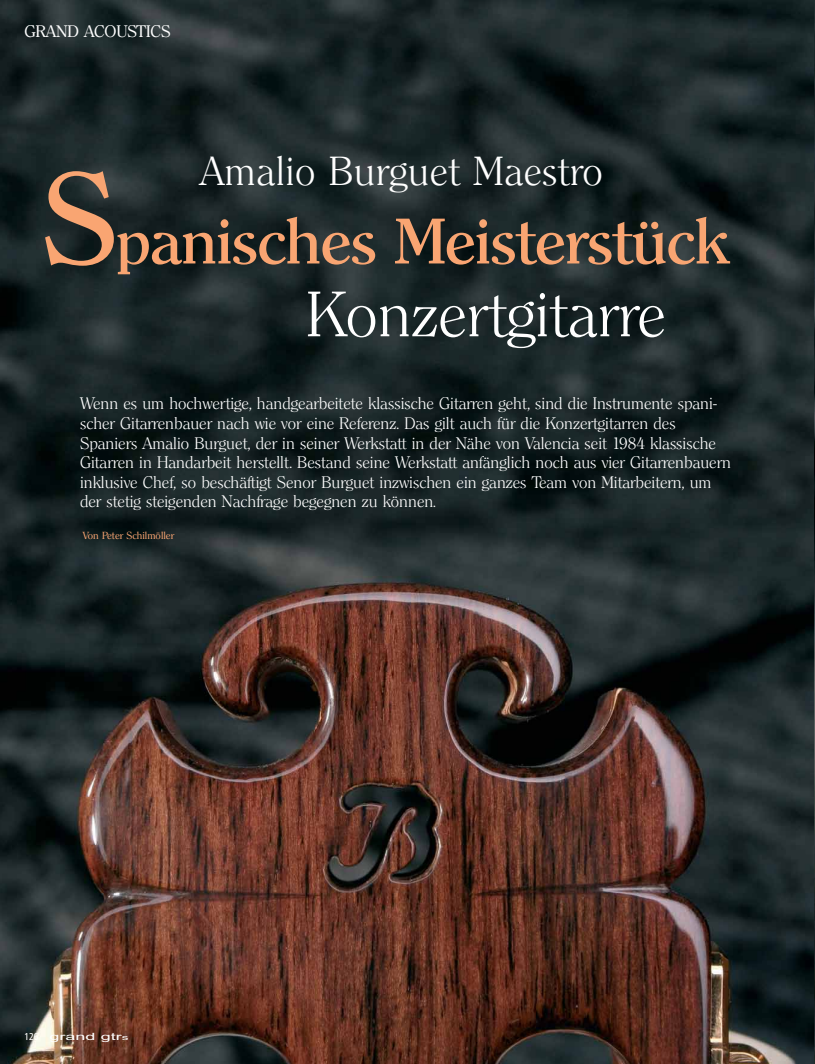
<style>
.page{position:relative;width:815px;height:1064px;background:#fff}
.page>*{position:absolute;margin:0;border:0;box-sizing:border-box;transform-origin:0 0}
.t1{font:500 62.5px "Clerface";letter-spacing:-.02em;color:#f9a572}
.t2{font:300 62.25px "Clerface";color:#fff}
.t3{font:300 39.5px "Clerface";letter-spacing:.01em;color:#fff}
.t4{font:300 16.25px/19.5px "Clerface";color:#fff}
.t5{font:16.25px "Clerface";color:#fff}
.t6{font:10px "Clerface";color:#f9a572}
.t7{font:10px "Arial";color:#fff;scale:1.8 1}
.s1{font-size:125px}
.s2{font-family:"Frutiger";font-stretch:condensed}
.s3{font-size:7.5px}
</style>
<div class="page">
<img style="left:0;top:0;width:814px;height:1064px">
<p class="t5" style="left:24px;top:26px;width:148px">GRAND ACOUSTICS</p>
<h3 class="t3" style="left:200px;top:152px;width:404px">Amalio Burguet Maestro</h3>
<h1 class="t1" style="left:42px;top:211px;width:688px"><span class="s1">S</span>panisches Meisterstück</h1>
<h2 class="t2" style="left:306px;top:284px;width:361px">Konzertgitarre</h2>
<p class="t4" style="left:80px;top:395px;width:652px">Wenn es um hochwertige, handgearbeitete klassische Gitarren geht, sind die Instrumente spani&shy;scher Gitarrenbauer nach wie vor eine Referenz. Das gilt auch für die Konzertgitarren des Spaniers Amalio Burguet, der in seiner Werkstatt in der Nähe von Valencia seit 1984 klassische Gitarren in Handarbeit herstellt. Bestand seine Werkstatt anfänglich noch aus vier Gitarrenbauern inklusive Chef, so beschäftigt Senor Burguet inzwischen ein ganzes Team von Mitarbeitern, um der stetig steigenden Nachfrage begegnen zu können.</p>
<p class="t6" style="left:83px;top:532px;width:93px">Von Peter Schilmöller</p>
<p class="t7" style="left:24px;top:1033px;width:59px"><span class="s2">126</span> grand gtr<span class="s3">s</span></p>
</div>
